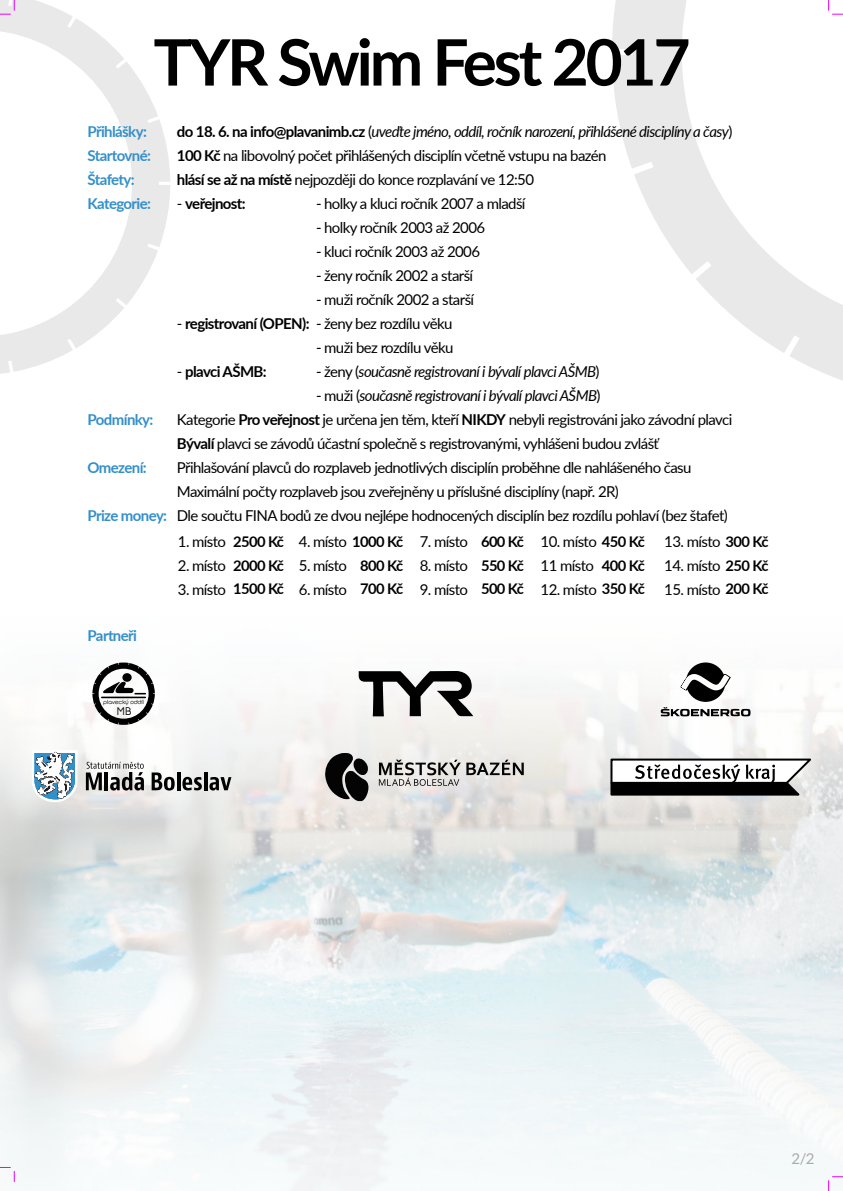
<style>
.page{position:relative;width:843px;height:1191px;background:#fff}
.page>*{position:absolute;margin:0;border:0;box-sizing:border-box;transform-origin:0 0}
.t1{font:700 64px "Lato";letter-spacing:-.05em;color:#000}
.t2{font:15px/24px "Lato";letter-spacing:-.04em;color:#000}
.t3{font:italic 15px "Lato";letter-spacing:-.04em;color:#000}
.t4{font:700 15px/24px "Lato";letter-spacing:-.04em;color:#338fca}
.t5{font:700 15px "Lato";letter-spacing:-.04em;color:#000}
.t6{font:15px "Lato";color:#ababab}
.t7{font:700 14.7px/23.5px "Lato";letter-spacing:-.04em;color:#000;text-align:justify}
.t8{font:11.1px "Opificio";color:#000}
.t9{font:6px "Opificio";letter-spacing:-.05em;color:#000}
.s1{font-weight:700}
.s2{font-style:italic}
.s3{font-weight:400}
.s4{font-style:normal}
.s5{font-weight:700;font-size:14.7px}
</style>
<div class="page">
<svg style="left:612px;top:0;width:230px;height:380px"></svg>
<svg style="left:0;top:0;width:170px;height:374px"></svg>
<img style="left:0;top:682px;width:842px;height:509px">
<svg style="left:828px;top:0;width:14px;height:15px"></svg>
<svg style="left:0;top:0;width:15px;height:15px"></svg>
<svg style="left:0;top:1167px;width:15px;height:14px"></svg>
<svg style="left:828px;top:1176px;width:14px;height:15px"></svg>
<svg style="left:86px;top:762px;width:58px;height:28px"></svg>
<svg style="left:151px;top:772px;width:23px;height:18px"></svg>
<hr style="left:177px;top:772px;width:3px;height:18px;background:#000">
<svg style="left:182px;top:777px;width:20px;height:13px"></svg>
<hr style="left:204px;top:772px;width:3px;height:18px;background:#000">
<svg style="left:209px;top:777px;width:22px;height:13px"></svg>
<svg style="left:31px;top:749px;width:47px;height:54px"></svg>
<svg style="left:358px;top:671px;width:115px;height:45px"></svg>
<svg style="left:660px;top:662px;width:90px;height:54px"></svg>
<svg style="left:92px;top:662px;width:63px;height:63px"></svg>
<svg style="left:466px;top:759px;width:57px;height:16px"></svg>
<svg style="left:378px;top:759px;width:82px;height:27px;background:#acaba9"></svg>
<svg style="left:324px;top:752px;width:48px;height:50px;background:#605f5e"></svg>
<svg style="left:609px;top:757px;width:205px;height:40px"></svg>
<h1 class="t1" style="left:153px;top:34px;width:538px">TYR Swim Fest 2017</h1>
<p class="t4" style="left:87px;top:120px;width:65px">Přihlášky:<br>Startovné:<br>Štafety:<br>Kategorie:</p>
<p class="t4" style="left:87px;top:408px;width:67px">Podmínky:</p>
<p class="t4" style="left:87px;top:456px;width:61px">Omezení:</p>
<p class="t4" style="left:87px;top:504px;width:81px">Prize money:</p>
<p class="t2" style="left:177px;top:121px;width:556px"><span class="s1">do 18. 6. na info@plavanimb.cz</span> (<span class="s2">uveďte jméno, oddíl, ročník narození, přihlášené disciplíny a časy</span>)<br><span class="s1">100 Kč</span> na libovolný počet přihlášených disciplín včetně vstupu na bazén<br><span class="s1">hlásí se až na místě</span> nejpozději do konce rozplavání ve 12:50</p>
<p class="t5" style="left:177px;top:197px;width:70px"><span class="s3">-</span> veřejnost:</p>
<p class="t2" style="left:316px;top:193px;width:211px">- holky a kluci ročník 2007 a mladší</p>
<p class="t2" style="left:316px;top:217px;width:171px">- holky ročník 2003 až 2006</p>
<p class="t2" style="left:316px;top:241px;width:165px">- kluci ročník 2003 až 2006</p>
<p class="t2" style="left:316px;top:265px;width:159px">- ženy ročník 2002 a starší</p>
<p class="t2" style="left:316px;top:289px;width:160px">- muži ročník 2002 a starší</p>
<p class="t2" style="left:316px;top:337px;width:139px">- muži bez rozdílu věku</p>
<p class="t3" style="left:316px;top:365px;width:285px"><span class="s4">- ženy (</span>současně registrovaní i bývalí plavci AŠMB<span class="s4">)</span></p>
<p class="t3" style="left:316px;top:389px;width:286px"><span class="s4">- muži (</span>současně registrovaní i bývalí plavci AŠMB<span class="s4">)</span></p>
<p class="t2" style="left:177px;top:313px;width:277px">- <span class="s1">registrovaní (OPEN):</span> - ženy bez rozdílu věku</p>
<p class="t5" style="left:177px;top:365px;width:91px"><span class="s3">-</span> plavci AŠMB:</p>
<p class="t2" style="left:177px;top:409px;width:556px">Kategorie <span class="s1">Pro veřejnost</span> je určena jen těm, kteří <span class="s1">NIKDY</span> nebyli registrováni jako závodní plavci <span class="s1">Bývalí</span> plavci se závodů účastní společně s registrovanými, vyhlášeni budou zvlášť Přihlašování plavců do rozplaveb jednotlivých disciplín proběhne dle nahlášeného času Maximální počty rozplaveb jsou zveřejněny u příslušné disciplíny (např. 2R)<br>Dle součtu FINA bodů ze dvou nejlépe hodnocených disciplín bez rozdílu pohlaví (bez štafet)</p>
<p class="t2" style="left:178px;top:531px;width:50px">1. místo</p>
<p class="t2" style="left:178px;top:555px;width:50px">2. místo</p>
<p class="t2" style="left:178px;top:579px;width:50px">3. místo</p>
<p class="t2" style="left:299px;top:531px;width:106px">4. místo <span class="s5">1000 Kč</span></p>
<p class="t2" style="left:299px;top:555px;width:50px">5. místo</p>
<p class="t2" style="left:299px;top:579px;width:50px">6. místo</p>
<p class="t2" style="left:419px;top:531px;width:50px">7. místo</p>
<p class="t2" style="left:419px;top:555px;width:50px">8. místo</p>
<p class="t2" style="left:419px;top:579px;width:50px">9. místo</p>
<p class="t2" style="left:540px;top:531px;width:106px">10. místo <span class="s5">450 Kč<br></span>11 místo</p>
<p class="t2" style="left:540px;top:579px;width:106px">12. místo <span class="s5">350 Kč</span></p>
<p class="t2" style="left:664px;top:531px;width:106px">13. místo <span class="s5">300 Kč</span></p>
<p class="t2" style="left:664px;top:555px;width:106px">14. místo <span class="s5">250 Kč</span></p>
<p class="t2" style="left:664px;top:579px;width:106px">15. místo <span class="s5">200 Kč</span></p>
<p class="t7" style="left:233px;top:531px;width:52px">2500 Kč 2000 Kč 1500 Kč</p>
<p class="t7" style="left:481px;top:531px;width:44px">600 Kč 550 Kč 500 Kč</p>
<p class="t7" style="left:360px;top:555px;width:44px">800 Kč<br>700 Kč</p>
<p class="t7" style="left:601px;top:555px;width:44px">400 Kč</p>
<p class="t4" style="left:87px;top:624px;width:51px">Partneři</p>
<p class="t9" style="left:103px;top:699px;width:43px">plavecký oddíl</p>
<p class="t8" style="left:116px;top:707px;width:17px">MB</p>
<p class="t6" style="left:791px;top:1152px;width:24px">2/2</p>
</div>
